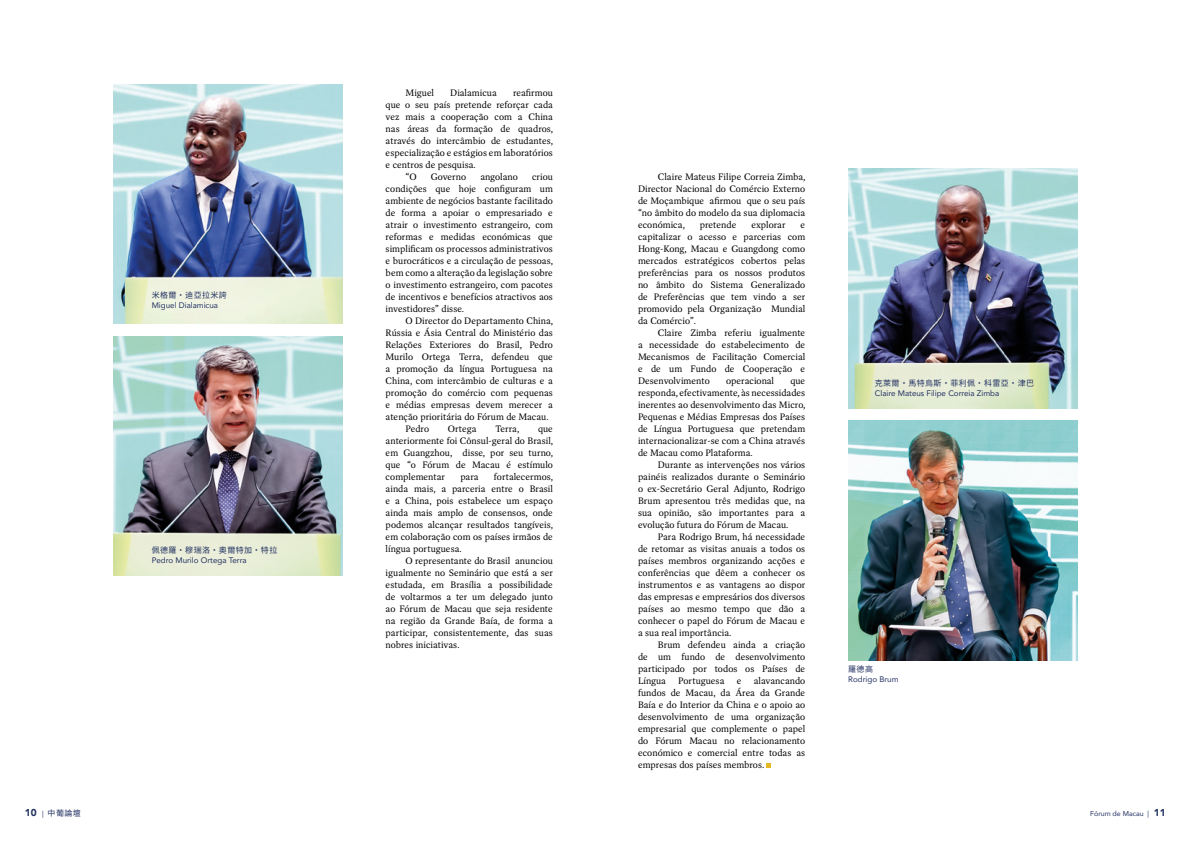
<style>
.page{position:relative;width:1191px;height:842px;background:#fff}
.page>*{position:absolute;margin:0;border:0;box-sizing:border-box;transform-origin:0 0}
.t1{font:9.5px/12px "Dashiell Text";color:#000;text-align:justify}
.t2{font:8px "Avenir";color:#223162}
.t3{font:8px "Noto Sans CJ Ktc";letter-spacing:.05em;color:#223162}
.t4{font:7px "Avenir";color:#223162}
.s1{font-family:"Avenir";font-weight:900;font-size:10px}
.s2{font-family:"Avenir";font-size:7px}
.s3{font-weight:900;font-size:10px}
</style>
<div class="page">
<svg style="left:766px;top:763px;width:5px;height:5px"></svg>
<img style="left:114px;top:84px;width:229px;height:240px">
<img style="left:848px;top:168px;width:229px;height:240px">
<img style="left:114px;top:336px;width:229px;height:240px">
<img style="left:848px;top:421px;width:229px;height:239px">
<p class="t3" style="left:152px;top:291px;width:77px">米格爾・迪亞拉米誇</p>
<p class="t2" style="left:152px;top:299px;width:68px">Miguel Dialamicua</p>
<p class="t3" style="left:152px;top:545px;width:127px">佩德羅・穆瑞洛・奧爾特加・特拉</p>
<p class="t2" style="left:152px;top:553px;width:97px">Pedro Murilo Ortega Terra</p>
<p class="t1" style="left:405px;top:87px;width:30px">Miguel</p>
<p class="t1" style="left:450px;top:87px;width:48px">Dialamicua</p>
<p class="t1" style="left:513px;top:87px;width:41px">reafirmou</p>
<p class="t1" style="left:386px;top:99px;width:169px">que o seu país pretende reforçar cada</p>
<p class="t1" style="left:386px;top:111px;width:169px">vez mais a cooperação com a China</p>
<p class="t1" style="left:386px;top:123px;width:169px">nas áreas da formação de quadros,</p>
<p class="t1" style="left:386px;top:135px;width:169px">através do intercâmbio de estudantes,</p>
<p class="t1" style="left:386px;top:147px;width:169px">especialização e estágios em laboratórios</p>
<p class="t1" style="left:386px;top:159px;width:92px">e centros de pesquisa.</p>
<p class="t1" style="left:405px;top:171px;width:13px">“O</p>
<p class="t1" style="left:431px;top:171px;width:37px">Governo</p>
<p class="t1" style="left:480px;top:171px;width:39px">angolano</p>
<p class="t1" style="left:386px;top:171px;width:169px;text-indent:146px">criou condições que hoje configuram um ambiente de negócios bastante facilitado de forma a apoiar o empresariado e atrair o investimento estrangeiro, com reformas e medidas económicas que simplificam os processos administrativos e burocráticos e a circulação de pessoas, bem como a alteração da legislação sobre o investimento estrangeiro, com pacotes de incentivos e benefícios atractivos aos investidores” disse.</p>
<p class="t1" style="left:405px;top:315px;width:149px">O Director do Departamento China,</p>
<p class="t1" style="left:386px;top:327px;width:169px">Rússia e Ásia Central do Ministério das</p>
<p class="t1" style="left:386px;top:339px;width:169px">Relações Exteriores do Brasil, Pedro</p>
<p class="t1" style="left:386px;top:351px;width:169px">Murilo Ortega Terra, defendeu que</p>
<p class="t1" style="left:386px;top:363px;width:169px">a promoção da língua Portuguesa na</p>
<p class="t1" style="left:386px;top:375px;width:169px">China, com intercâmbio de culturas e a</p>
<p class="t1" style="left:386px;top:387px;width:169px">promoção do comércio com pequenas</p>
<p class="t1" style="left:386px;top:399px;width:169px">e médias empresas devem merecer a</p>
<p class="t1" style="left:386px;top:411px;width:164px">atenção prioritária do Fórum de Macau.</p>
<p class="t1" style="left:405px;top:423px;width:25px">Pedro</p>
<p class="t1" style="left:448px;top:423px;width:30px">Ortega</p>
<p class="t1" style="left:495px;top:423px;width:26px">Terra,</p>
<p class="t1" style="left:386px;top:423px;width:169px;text-indent:152px">que anteriormente foi Cônsul-geral do Brasil, em Guangzhou, disse, por seu turno, que “o Fórum de Macau é estímulo complementar</p>
<p class="t1" style="left:386px;top:471px;width:169px;text-indent:108px">fortalecermos, ainda mais, a parceria entre o Brasil e a China, pois estabelece um espaço ainda mais amplo de consensos, onde podemos alcançar resultados tangíveis, em colaboração com os países irmãos de língua portuguesa.</p>
<p class="t1" style="left:386px;top:555px;width:169px;text-indent:20px">O representante do Brasil anunciou igualmente no Seminário que está a ser estudada, em Brasília a possibilidade de voltarmos a ter um delegado junto ao Fórum de Macau que seja residente na região da Grande Baía, de forma a participar, consistentemente, das suas nobres iniciativas.</p>
<p class="t1" style="left:460px;top:471px;width:20px">para</p>
<p class="t1" style="left:638px;top:171px;width:169px;text-indent:20px">Claire Mateus Filipe Correia Zimba, Director Nacional do Comércio Externo de Moçambique afirmou que o seu país “no âmbito do modelo da sua diplomacia económica,</p>
<p class="t1" style="left:700px;top:219px;width:38px">pretende</p>
<p class="t1" style="left:751px;top:219px;width:36px">explorar</p>
<p class="t1" style="left:638px;top:219px;width:169px;text-indent:163px">e capitalizar o acesso e parcerias com Hong-Kong, Macau e Guangdong como mercados estratégicos cobertos pelas preferências para os nossos produtos no âmbito do Sistema Generalizado de Preferências que tem vindo a ser promovido pela Organização Mundial da Comércio”.</p>
<p class="t1" style="left:638px;top:327px;width:169px;text-indent:20px">Claire Zimba referiu igualmente a necessidade do estabelecimento de Mecanismos de Facilitação Comercial e de um Fundo de Cooperação e Desenvolvimento</p>
<p class="t1" style="left:726px;top:375px;width:50px">operacional</p>
<p class="t1" style="left:638px;top:375px;width:169px;text-indent:152px">que responda, efectivamente, às necessidades inerentes ao desenvolvimento das Micro, Pequenas e Médias Empresas dos Países de Língua Portuguesa que pretendam internacionalizar-se com a China através de Macau como Plataforma.</p>
<p class="t1" style="left:638px;top:459px;width:169px;text-indent:20px">Durante as intervenções nos vários painéis realizados durante o Seminário o ex-Secretário Geral Adjunto, Rodrigo Brum apresentou três medidas que, na sua opinião, são importantes para a evolução futura do Fórum de Macau.</p>
<p class="t1" style="left:638px;top:531px;width:169px;text-indent:20px">Para Rodrigo Brum, há necessidade de retomar as visitas anuais a todos os países membros organizando acções e conferências que dêem a conhecer os instrumentos e as vantagens ao dispor das empresas e empresários dos diversos países ao mesmo tempo que dão a conhecer o papel do Fórum de Macau e a sua real importância.</p>
<p class="t1" style="left:638px;top:639px;width:169px;text-indent:20px">Brum defendeu ainda a criação de um fundo de desenvolvimento participado por todos os Países de Língua</p>
<p class="t1" style="left:638px;top:675px;width:169px;text-indent:116px">alavancando fundos de Macau, da Área da Grande Baía e do Interior da China e o apoio ao desenvolvimento de uma organização empresarial que complemente o papel do Fórum Macau no relacionamento económico e comercial entre todas as empresas dos países membros.</p>
<p class="t1" style="left:678px;top:675px;width:48px">Portuguesa</p>
<p class="t1" style="left:737px;top:675px;width:6px">e</p>
<p class="t3" style="left:874px;top:379px;width:161px">克萊爾・馬特烏斯・菲利佩・科雷亞・津巴</p>
<p class="t2" style="left:874px;top:387px;width:126px">Claire Mateus Filipe Correia Zimba</p>
<p class="t3" style="left:848px;top:664px;width:26px">羅德高</p>
<p class="t2" style="left:848px;top:673px;width:52px">Rodrigo Brum</p>
<p class="t3" style="left:25px;top:809px;width:58px"><span class="s1">10</span> <span class="s2">|</span> 中葡論壇</p>
<p class="t4" style="left:1090px;top:808px;width:77px">Fórum de Macau | <span class="s3">11</span></p>
</div>
